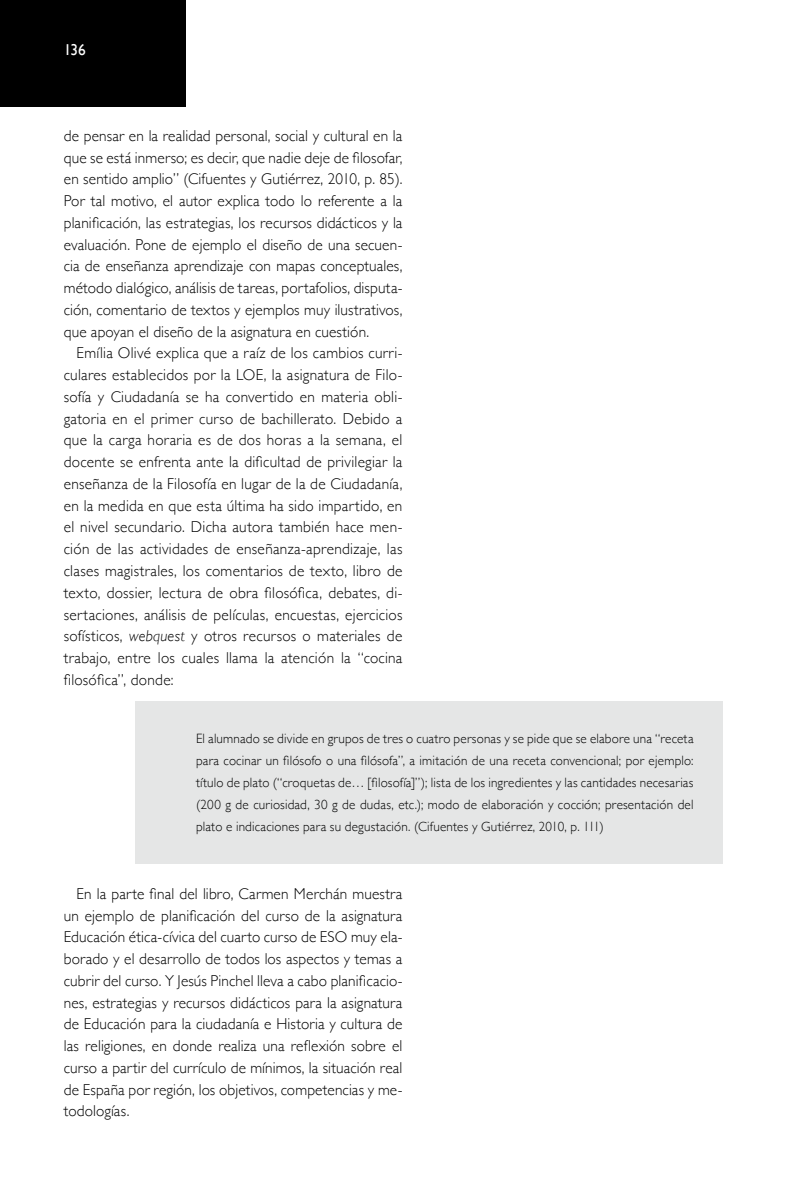
<style>
.page{position:relative;width:808px;height:1191px;background:#fff}
.page>*{position:absolute;margin:0;border:0;box-sizing:border-box;transform-origin:0 0}
.t1{font:300 15.75px/21.8px "Gill Sans";letter-spacing:.015em;color:#000;text-align:justify}
.t2{font:15.75px "Gill Sans";color:#fff}
.t3{font:300 13.5px/21.8px "Gill Sans";letter-spacing:.015em;color:#000;text-align:justify}
.s1{font-style:italic}
</style>
<div class="page">
<div style="left:0;top:0;width:186px;height:106px;background:#000"></div>
<div style="left:135px;top:701px;width:588px;height:162px;background:#e5e6e6"></div>
<p class="t2" style="left:64px;top:41px;width:24px">136</p>
<p class="t1" style="left:64px;top:124px;width:340px">de pensar en la realidad personal, social y cultural en la</p>
<p class="t1" style="left:64px;top:146px;width:340px">que se está inmerso; es decir, que nadie deje de filosofar,</p>
<p class="t1" style="left:64px;top:167px;width:340px">en sentido amplio” (Cifuentes y Gutiérrez, 2010, p. 85).</p>
<p class="t1" style="left:64px;top:189px;width:340px">Por tal motivo, el autor explica todo lo referente a la</p>
<p class="t1" style="left:64px;top:211px;width:340px">planificación, las estrategias, los recursos didácticos y la</p>
<p class="t1" style="left:64px;top:233px;width:340px">evaluación. Pone de ejemplo el diseño de una secuen-</p>
<p class="t1" style="left:64px;top:255px;width:340px">cia de enseñanza aprendizaje con mapas conceptuales,</p>
<p class="t1" style="left:64px;top:276px;width:340px">método dialógico, análisis de tareas, portafolios, disputa-</p>
<p class="t1" style="left:64px;top:298px;width:340px">ción, comentario de textos y ejemplos muy ilustrativos,</p>
<p class="t1" style="left:64px;top:320px;width:307px">que apoyan el diseño de la asignatura en cuestión.</p>
<p class="t1" style="left:77px;top:342px;width:327px">Emília Olivé explica que a raíz de los cambios curri-</p>
<p class="t1" style="left:64px;top:363px;width:340px">culares establecidos por la LOE, la asignatura de Filo-</p>
<p class="t1" style="left:64px;top:385px;width:340px">sofía y Ciudadanía se ha convertido en materia obli-</p>
<p class="t1" style="left:64px;top:407px;width:340px">gatoria en el primer curso de bachillerato. Debido a</p>
<p class="t1" style="left:64px;top:429px;width:340px">que la carga horaria es de dos horas a la semana, el</p>
<p class="t1" style="left:64px;top:450px;width:340px">docente se enfrenta ante la dificultad de privilegiar la</p>
<p class="t1" style="left:64px;top:472px;width:340px">enseñanza de la Filosofía en lugar de la de Ciudadanía,</p>
<p class="t1" style="left:64px;top:494px;width:340px">en la medida en que esta última ha sido impartido, en</p>
<p class="t1" style="left:64px;top:516px;width:340px">el nivel secundario. Dicha autora también hace men-</p>
<p class="t1" style="left:64px;top:537px;width:340px">ción de las actividades de enseñanza-aprendizaje, las</p>
<p class="t1" style="left:64px;top:559px;width:340px">clases magistrales, los comentarios de texto, libro de</p>
<p class="t1" style="left:64px;top:581px;width:340px">texto, dossier, lectura de obra filosófica, debates, di-</p>
<p class="t1" style="left:64px;top:603px;width:340px">sertaciones, análisis de películas, encuestas, ejercicios</p>
<p class="t1" style="left:64px;top:624px;width:340px">sofísticos, <span class="s1">webquest</span> y otros recursos o materiales de</p>
<p class="t1" style="left:64px;top:646px;width:340px">trabajo, entre los cuales llama la atención la “cocina</p>
<p class="t1" style="left:64px;top:668px;width:111px">filosófica”, donde:</p>
<p class="t3" style="left:196px;top:727px;width:499px">El alumnado se divide en grupos de tres o cuatro personas y se pide que se elabore una “receta para cocinar un filósofo o una filósofa”, a imitación de una receta convencional; por ejemplo: título de plato (“croquetas de… [filosofía]”); lista de los ingredientes y las cantidades necesarias (200 g de curiosidad, 30 g de dudas, etc.); modo de elaboración y cocción; presentación del plato e indicaciones para su degustación. (Cifuentes y Gutiérrez, 2010, p. 111)</p>
<p class="t1" style="left:64px;top:882px;width:340px;text-indent:13px">En la parte final del libro, Carmen Merchán muestra un ejemplo de planificación del curso de la asignatura Educación ética-cívica del cuarto curso de ESO muy ela&shy;borado y el desarrollo de todos los aspectos y temas a cubrir del curso. Y Jesús Pinchel lleva a cabo planificacio&shy;nes, estrategias y recursos didácticos para la asignatura de Educación para la ciudadanía e Historia y cultura de las religiones, en donde realiza una reflexión sobre el curso a partir del currículo de mínimos, la situación real de España por región, los objetivos, competencias y me&shy;todologías.</p>
</div>
